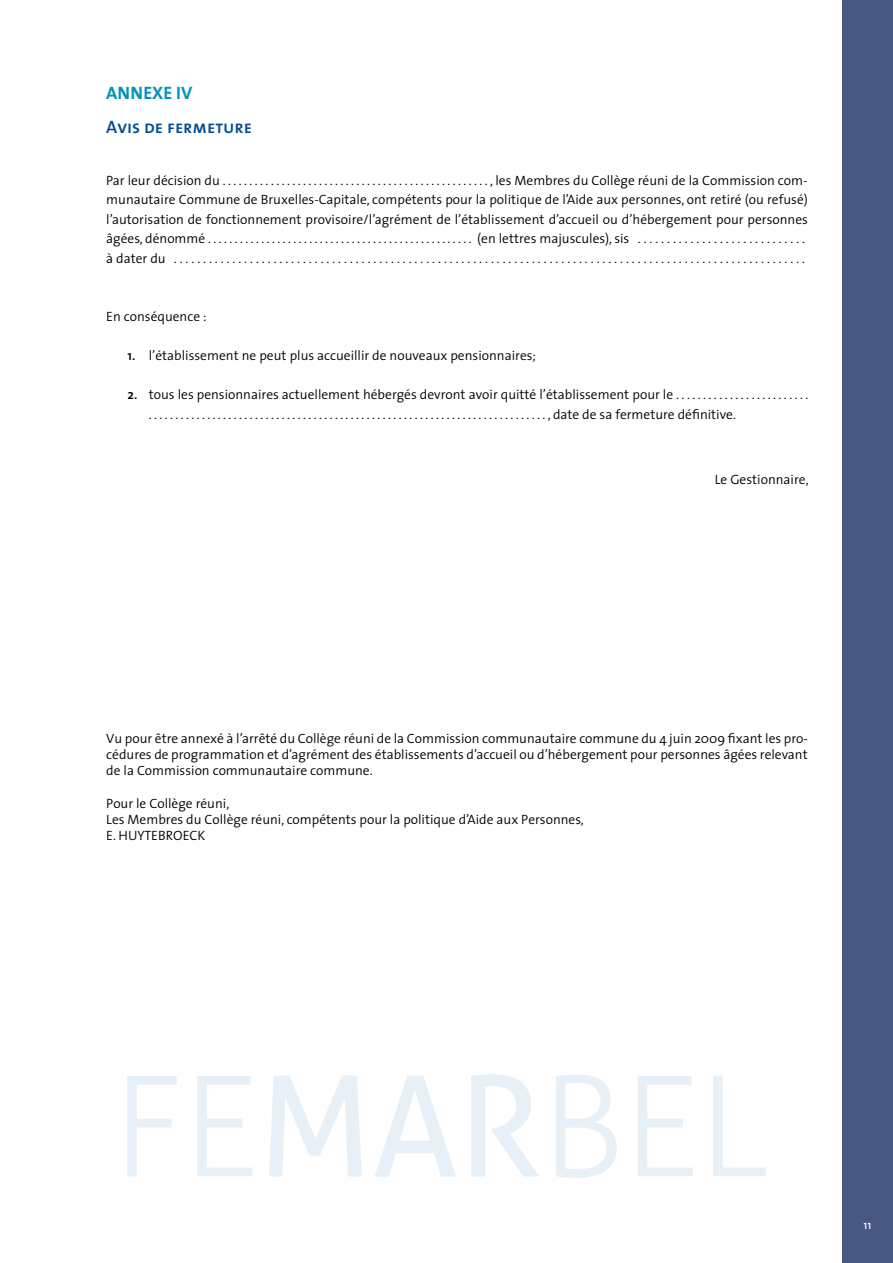
<style>
.page{position:relative;width:893px;height:1263px;background:#fff}
.page>*{position:absolute;margin:0;border:0;box-sizing:border-box;transform-origin:0 0}
.t1{font:18px "The Sans Semi Bold Caps";color:#004b93}
.t2{font:700 18px "The Sans";color:#0093bb}
.t3{font:300 13.5px/19.5px "The Sans";color:#000}
.t4{font:12px "The Sans";color:#fff}
.s1{font-weight:600}
</style>
<div class="page">
<div style="left:842px;top:0;width:51px;height:1263px;background:#485881"></div>
<svg style="left:127px;top:1076px;width:50px;height:100px"></svg>
<svg style="left:197px;top:1076px;width:55px;height:100px"></svg>
<svg style="left:269px;top:1075px;width:93px;height:102px"></svg>
<svg style="left:375px;top:1075px;width:81px;height:102px"></svg>
<svg style="left:471px;top:1074px;width:68px;height:103px"></svg>
<svg style="left:556px;top:1074px;width:61px;height:104px"></svg>
<svg style="left:638px;top:1076px;width:55px;height:100px"></svg>
<svg style="left:713px;top:1076px;width:53px;height:100px"></svg>
<h1 class="t2" style="left:106px;top:77px;width:88px">ANNEXE IV</h1>
<h1 class="t1" style="left:106px;top:112px;width:147px">Avis de fermeture</h1>
<p class="t3" style="left:106px;top:170px;width:703px">Par leur décision du . . . . . . . . . . . . . . . . . . . . . . . . . . . . . . . . . . . . . . . . . . . . . . . . . . , les Membres du Collège réuni de la Commission com&shy;munautaire Commune de Bruxelles-Capitale, compétents pour la politique de l’Aide aux personnes, ont retiré (ou refusé) l’autorisation de fonctionnement provisoire/l’agrément de l’établissement d’accueil ou d’hébergement pour personnes âgées, dénommé . . . . . . . . . . . . . . . . . . . . . . . . . . . . . . . . . . . . . . . . . . . . . . . . . . (en lettres majuscules), sis<br>à dater du</p>
<p class="t3" style="left:106px;top:307px;width:102px">En conséquence :</p>
<p class="t3" style="left:128px;top:346px;width:410px"><span class="s1">1.</span> l’établissement ne peut plus accueillir de nouveaux pensionnaires;</p>
<p class="t3" style="left:149px;top:385px;width:661px;text-indent:-21px"><span class="s1">2.</span> tous les pensionnaires actuellement hébergés devront avoir quitté l’établissement pour le . . . . . . . . . . . . . . . . . . . . . . . . . . . . . . . . . . . . . . . . . . . . . . . . . . . . . . . . . . . . . . . . . . . . . . . . . . . . . . . . . . . . . . . . . . . . . . . . . . . . , date de sa fermeture définitive.</p>
<p class="t3" style="left:715px;top:469px;width:95px">Le Gestionnaire,</p>
<p class="t3" style="left:106px;top:730px;width:703px;line-height:16.2px;text-align:justify">Vu pour être annexé à l’arrêté du Collège réuni de la Commission communautaire commune du 4 juin 2009 fixant les pro&shy;cédures de programmation et d’agrément des établissements d’accueil ou d’hébergement pour personnes âgées relevant de la Commission communautaire commune.</p>
<p class="t3" style="left:106px;top:794px;width:479px;line-height:16.2px">Pour le Collège réuni,<br>Les Membres du Collège réuni, compétents pour la politique d’Aide aux Personnes,<br>E. HUYTEBROECK</p>
<p class="t4" style="left:863px;top:1215px;width:10px">11</p>
</div>
